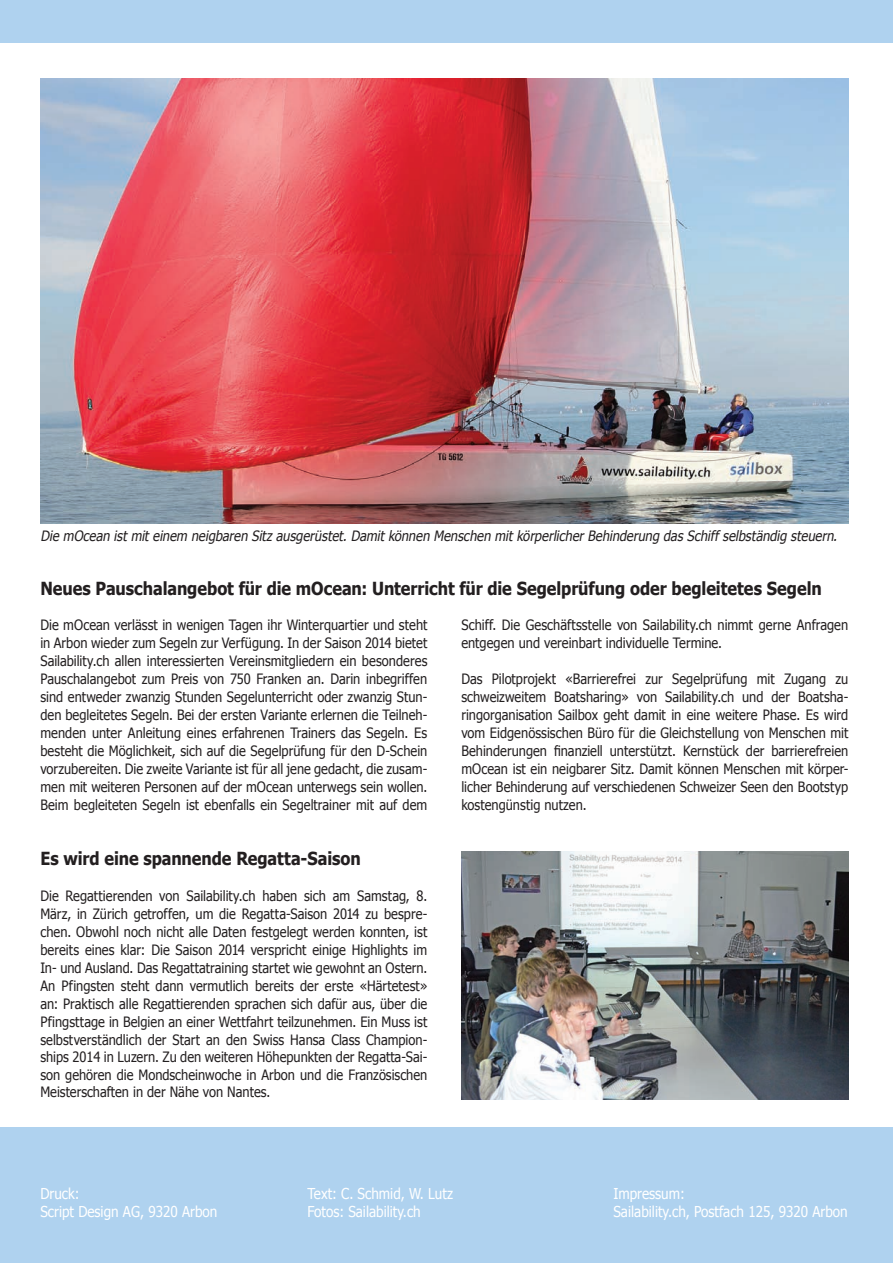
<style>
.page{position:relative;width:893px;height:1263px;background:#fff}
.page>*{position:absolute;margin:0;border:0;box-sizing:border-box;transform-origin:0 0}
.t1{font:700 18px "Tahoma";letter-spacing:-.005em;color:#231f20;scale:.9 1}
.t2{font:15px "Tahoma";color:#fff;scale:.9 1}
.t3{font:14.25px/18px "Tahoma";color:#231f20;text-align:justify;scale:.9 1}
.t4{font:italic 14.25px "Tahoma";color:#231f20;scale:.9 1}
</style>
<div class="page">
<div style="left:0;top:1127px;width:893px;height:136px;background:#afd2ef"></div>
<div style="left:0;top:0;width:893px;height:43px;background:#afd2ef"></div>
<img style="left:40px;top:79px;width:808px;height:444px">
<img style="left:461px;top:851px;width:387px;height:248px">
<p class="t4" style="left:40px;top:526px;width:890px">Die mOcean ist mit einem neigbaren Sitz ausgerüstet. Damit können Menschen mit körperlicher Behinderung das Schiff selbständig steuern.</p>
<p class="t1" style="left:40px;top:575px;width:870px">Neues Pauschalangebot für die mOcean: Unterricht für die Segelprüfung oder begleitetes Segeln</p>
<p class="t3" style="left:40px;top:615px;width:431px">Die mOcean verlässt in wenigen Tagen ihr Winterquartier und steht in Arbon wieder zum Segeln zur Verfügung. In der Saison 2014 bietet Sailability.ch allen interessierten Vereinsmitgliedern ein besonderes Pauschalangebot zum Preis von 750 Franken an. Darin inbegriffen sind entweder zwanzig Stunden Segelunterricht oder zwanzig Stun&shy;den begleitetes Segeln. Bei der ersten Variante erlernen die Teilneh&shy;menden unter Anleitung eines erfahrenen Trainers das Segeln. Es besteht die Möglichkeit, sich auf die Segelprüfung für den D-Schein vorzubereiten. Die zweite Variante ist für all jene gedacht, die zusam&shy;men mit weiteren Personen auf der mOcean unterwegs sein wollen.<br>Beim begleiteten Segeln ist ebenfalls ein Segeltrainer mit auf dem</p>
<p class="t3" style="left:461px;top:615px;width:431px">Schiff. Die Geschäftsstelle von Sailability.ch nimmt gerne Anfragen entgegen und vereinbart individuelle Termine.</p>
<p class="t3" style="left:461px;top:669px;width:431px">Das Pilotprojekt «Barrierefrei zur Segelprüfung mit Zugang zu schweizweitem Boatsharing» von Sailability.ch und der Boatsha&shy;ringorganisation Sailbox geht damit in eine weitere Phase. Es wird vom Eidgenössischen Büro für die Gleichstellung von Menschen mit Behinderungen finanziell unterstützt. Kernstück der barrierefreien mOcean ist ein neigbarer Sitz. Damit können Menschen mit körper&shy;licher Behinderung auf verschiedenen Schweizer Seen den Bootstyp kostengünstig nutzen.</p>
<p class="t1" style="left:40px;top:846px;width:358px">Es wird eine spannende Regatta-Saison</p>
<p class="t3" style="left:40px;top:887px;width:431px">Die Regattierenden von Sailability.ch haben sich am Samstag, 8.<br>März, in Zürich getroffen, um die Regatta-Saison 2014 zu bespre&shy;chen. Obwohl noch nicht alle Daten festgelegt werden konnten, ist bereits eines klar: Die Saison 2014 verspricht einige Highlights im In- und Ausland. Das Regattatraining startet wie gewohnt an Ostern.<br>An Pfingsten steht dann vermutlich bereits der erste «Härtetest» an: Praktisch alle Regattierenden sprachen sich dafür aus, über die Pfingsttage in Belgien an einer Wettfahrt teilzunehmen. Ein Muss ist selbstverständlich der Start an den Swiss Hansa Class Champion&shy;ships 2014 in Luzern. Zu den weiteren Höhepunkten der Regatta-Sai&shy;son gehören die Mondscheinwoche in Arbon und die Französischen Meisterschaften in der Nähe von Nantes.</p>
<p class="t2" style="left:40px;top:1183px;width:45px">Druck:</p>
<p class="t2" style="left:307px;top:1183px;width:163px">Text: C. Schmid, W. Lutz</p>
<p class="t2" style="left:613px;top:1183px;width:81px">Impressum:</p>
<p class="t2" style="left:40px;top:1201px;width:198px">Script Design AG, 9320 Arbon</p>
<p class="t2" style="left:307px;top:1201px;width:127px">Fotos: Sailability.ch</p>
<p class="t2" style="left:613px;top:1201px;width:262px">Sailability.ch, Postfach 125, 9320 Arbon</p>
</div>
